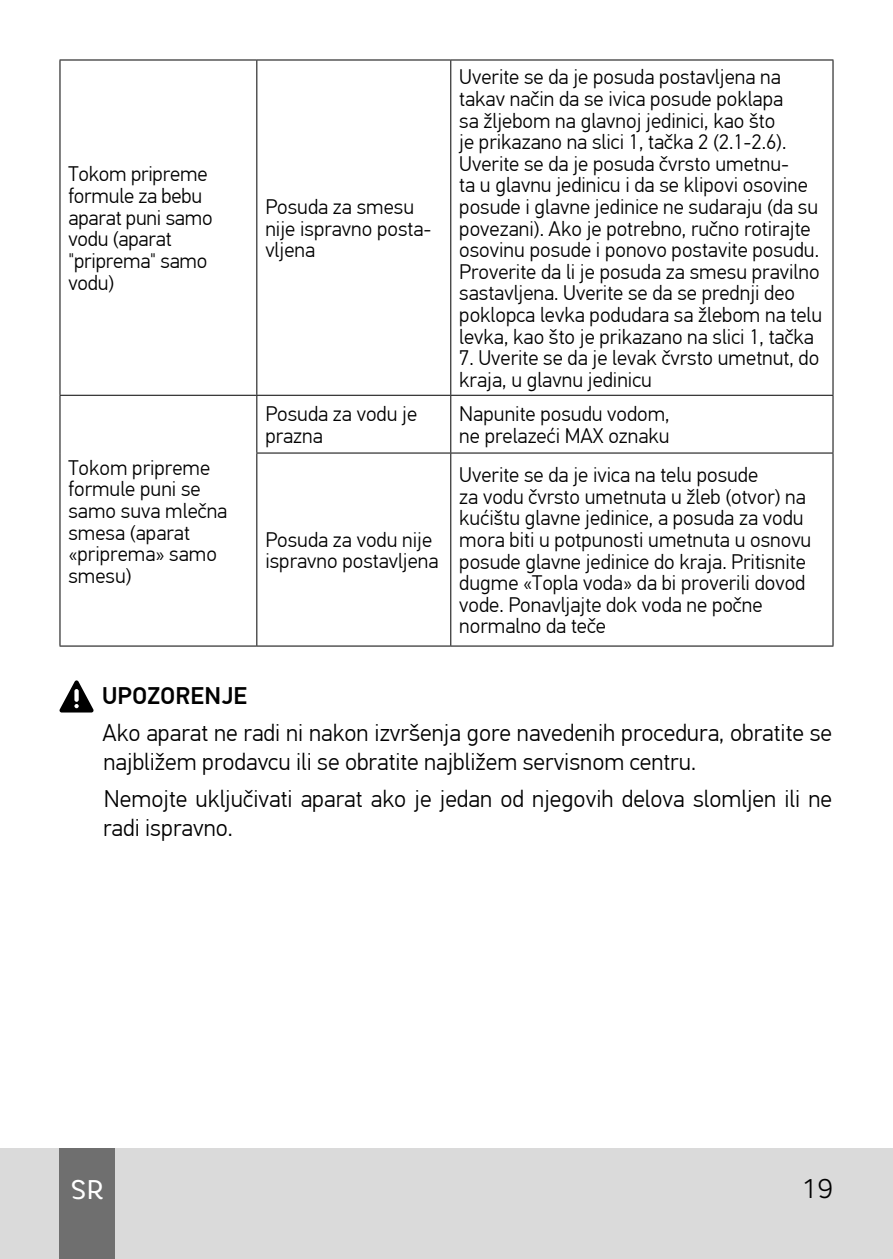
<style>
.page{position:relative;width:893px;height:1259px;background:#fff}
.page>*{position:absolute;margin:0;border:0;box-sizing:border-box;transform-origin:0 0}
.t1{font:27px "Core Rhino";color:#fff}
.t2{font:300 27px "Core Sans A35";color:#000}
.t3{font:300 24px/28.8px "PF Din Text Pro";color:#000}
.t4{font:500 24px "PF Din Text Pro";letter-spacing:.01em;color:#000}
.t5{font:300 21px/21.6px "PF Din Text Pro";color:#000}
</style>
<div class="page">
<div style="left:0;top:1148px;width:893px;height:111px;background:#dadada"></div>
<div style="left:60px;top:1148px;width:55px;height:111px;background:#6f6f6f"></div>
<hr style="left:59px;top:60px;width:1px;height:335px;background:#000">
<hr style="left:256px;top:60px;width:1px;height:335px;background:#000">
<hr style="left:450px;top:60px;width:1px;height:335px;background:#000">
<hr style="left:832px;top:60px;width:1px;height:335px;background:#000">
<hr style="left:59px;top:396px;width:1px;height:57px;background:#000">
<hr style="left:256px;top:396px;width:1px;height:56px;background:#000">
<hr style="left:450px;top:396px;width:1px;height:56px;background:#000">
<hr style="left:832px;top:396px;width:1px;height:56px;background:#000">
<hr style="left:59px;top:453px;width:1px;height:192px;background:#000">
<hr style="left:256px;top:453px;width:1px;height:192px;background:#000">
<hr style="left:450px;top:453px;width:1px;height:192px;background:#000">
<hr style="left:832px;top:453px;width:1px;height:192px;background:#000">
<hr style="left:60px;top:59px;width:197px;height:1px;background:#000">
<hr style="left:60px;top:395px;width:197px;height:1px;background:#000">
<hr style="left:60px;top:645px;width:197px;height:1px;background:#000">
<hr style="left:257px;top:59px;width:194px;height:1px;background:#000">
<hr style="left:451px;top:59px;width:382px;height:1px;background:#000">
<hr style="left:257px;top:395px;width:194px;height:1px;background:#000">
<hr style="left:451px;top:395px;width:382px;height:1px;background:#000">
<hr style="left:256px;top:452px;width:195px;height:1px;background:#000">
<hr style="left:451px;top:452px;width:382px;height:1px;background:#000">
<hr style="left:257px;top:645px;width:194px;height:1px;background:#000">
<hr style="left:451px;top:645px;width:382px;height:1px;background:#000">
<svg style="left:60px;top:680px;width:34px;height:32px"></svg>
<p class="t5" style="left:68px;top:164px;width:146px">Tokom pripreme formule za bebu aparat puni samo vodu (aparat "priprema" samo vodu)</p>
<p class="t5" style="left:68px;top:457px;width:160px">Tokom pripreme formule puni se samo suva mlečna smesa (aparat «priprema» samo smesu)</p>
<p class="t5" style="left:265px;top:196px;width:168px">Posuda za smesu nije ispravno posta&shy;vljena</p>
<p class="t5" style="left:459px;top:67px;width:364px">Uverite se da je posuda postavljena na takav način da se ivica posude poklapa<br>sa žljebom na glavnoj jedinici, kao što<br>je prikazano na slici 1, tačka 2 (2.1-2.6).<br>Uverite se da je posuda čvrsto umetnu-<br>ta u glavnu jedinicu i da se klipovi osovine posude i glavne jedinice ne sudaraju (da su povezani). Ako je potrebno, ručno rotirajte osovinu posude i ponovo postavite posudu.<br>Proverite da li je posuda za smesu pravilno sastavljena. Uverite se da se prednji deo poklopca levka podudara sa žlebom na telu levka, kao što je prikazano na slici 1, tačka</p>
<p class="t5" style="left:459px;top:348px;width:361px">7. Uverite se da je levak čvrsto umetnut, do kraja, u glavnu jedinicu</p>
<p class="t5" style="left:265px;top:404px;width:153px">Posuda za vodu je prazna</p>
<p class="t5" style="left:459px;top:404px;width:212px">Napunite posudu vodom, ne prelazeći MAX oznaku</p>
<p class="t5" style="left:265px;top:529px;width:175px">Posuda za vodu nije ispravno postavljena</p>
<p class="t5" style="left:459px;top:464px;width:354px">Uverite se da je ivica na telu posude<br>za vodu čvrsto umetnuta u žleb (otvor) na kućištu glavne jedinice, a posuda za vodu mora biti u potpunosti umetnuta u osnovu posude glavne jedinice do kraja. Pritisnite dugme «Topla voda» da bi proverili dovod vode. Ponavljajte dok voda ne počne normalno da teče</p>
<p class="t4" style="left:102px;top:681px;width:147px">UPOZORENJE</p>
<p class="t3" style="left:102px;top:719px;width:731px">Ako aparat ne radi ni nakon izvršenja gore navedenih procedura, obratite se najbližem prodavcu ili se obratite najbližem servisnom centru.</p>
<p class="t3" style="left:103px;top:785px;width:730px">Nemojte uključivati aparat ako je jedan od njegovih delova slomljen ili ne radi ispravno.</p>
<p class="t1" style="left:70px;top:1172px;width:35px">SR</p>
<p class="t2" style="left:802px;top:1171px;width:33px">19</p>
</div>
